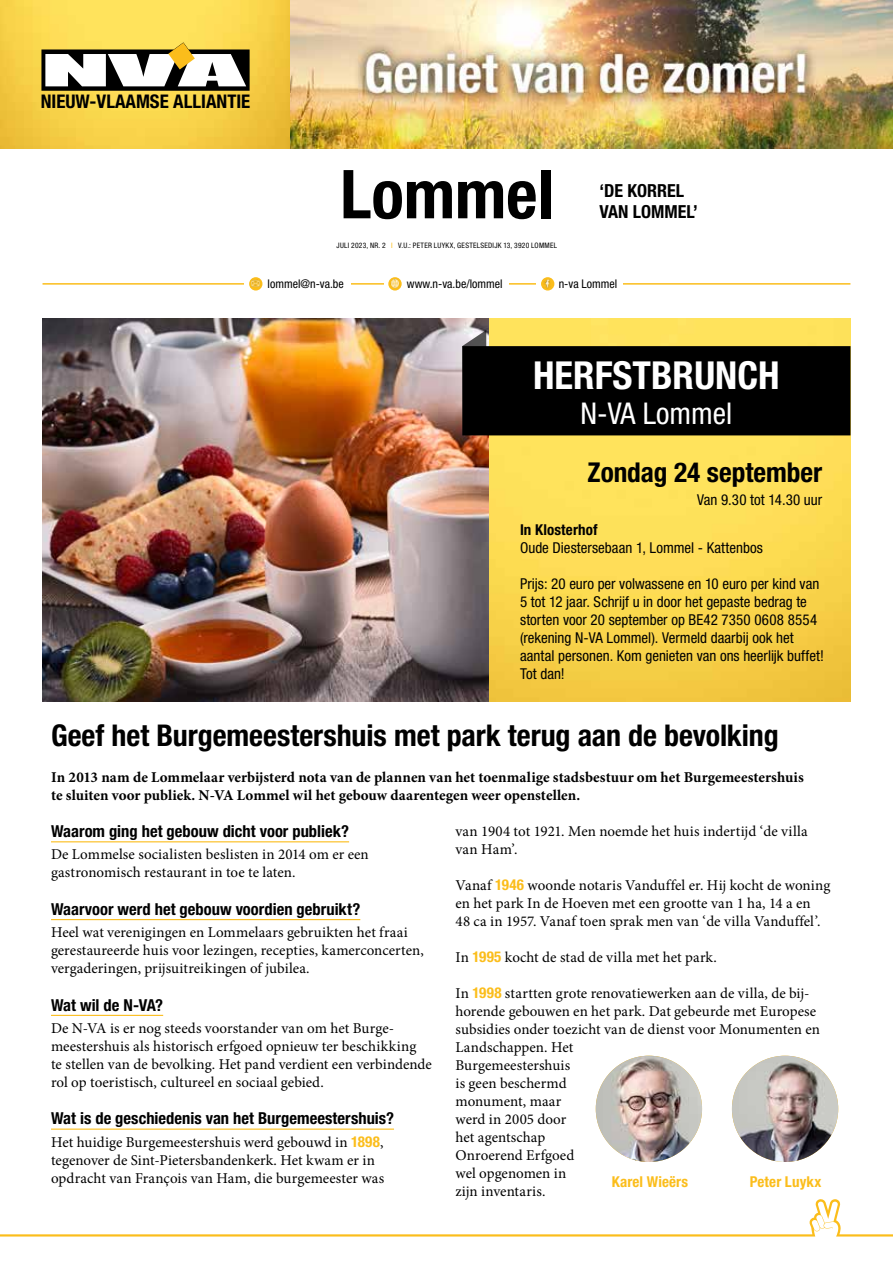
<style>
.page{position:relative;width:893px;height:1263px;background:#fff}
.page>*{position:absolute;margin:0;border:0;box-sizing:border-box;transform-origin:0 0}
.t1{font:700 condensed 67.5px "Helvetica Neue LT Std";color:#000}
.t2{font:700 condensed 38.55px "Helvetica Neue LT Std";color:#fff}
.t3{font:700 condensed 30px "Helvetica Neue LT Std";color:#000}
.t4{font:condensed 30px "Helvetica Neue LT Std";color:#fff}
.t5{font:700 condensed 27.3px "Helvetica Neue LT Std";color:#000}
.t6{font:700 condensed 18.9px "Helvetica Neue LT Std";color:#000}
.t7{font:700 condensed 18px/21.6px "Helvetica Neue LT Std";color:#000}
.t8{font:700 condensed 16.5px "Helvetica Neue LT Std";color:#000}
.t9{font:15px/18px "Minion Pro";color:#000}
.t10{font:condensed 15px/18px "Helvetica Neue LT Std";color:#000}
.t11{font:700 15px/18px "Minion Pro";color:#000}
.t12{font:700 condensed 15px "Helvetica Neue LT Std";letter-spacing:.01em;color:#fbbd1b}
.t13{font:700 condensed 15px "Helvetica Neue LT Std";letter-spacing:.01em;color:#000}
.t14{font:condensed 12px "Helvetica Neue LT Std";color:#000}
.t15{font:condensed 7.5px "Helvetica Neue LT Std";letter-spacing:.035em;color:#000}
.s1{color:#fbbd1b}
.s2{font-family:"Helvetica Neue LT Std";font-weight:700;font-stretch:condensed;color:#fbbd1b}
</style>
<div class="page">
<img style="left:289px;top:0;width:604px;height:149px">
<img style="left:43px;top:319px;width:446px;height:383px">
<img style="left:489px;top:319px;width:361px;height:383px">
<div style="left:462px;top:346px;width:388px;height:89px;background:#000"></div>
<svg style="left:462px;top:330px;width:24px;height:20px"></svg>
<hr style="left:51px;top:841px;width:298px;height:1px;background:#fbbd1b">
<hr style="left:51px;top:919px;width:309px;height:1px;background:#fbbd1b">
<hr style="left:51px;top:1015px;width:112px;height:1px;background:#fbbd1b">
<hr style="left:51px;top:1128px;width:343px;height:2px;background:#fbbd1b">
<img style="left:732px;top:1056px;width:106px;height:106px;border-radius:53px">
<img style="left:596px;top:1056px;width:106px;height:106px;border-radius:53px">
<svg style="left:0;top:1199px;width:893px;height:37px"></svg>
<svg style="left:0;top:0;width:289px;height:149px;background:#f7d24a"></svg>
<svg style="left:41px;top:42px;width:209px;height:49px"></svg>
<hr style="left:43px;top:283px;width:807px;height:2px;background:#fbbd1b">
<div style="left:384px;top:276px;width:124px;height:15px;background:#fff"></div>
<svg style="left:388px;top:277px;width:14px;height:14px"></svg>
<svg style="left:390px;top:279px;width:10px;height:10px"></svg>
<div style="left:537px;top:276px;width:86px;height:15px;background:#fff"></div>
<svg style="left:541px;top:277px;width:13px;height:14px"></svg>
<svg style="left:543px;top:279px;width:10px;height:10px"></svg>
<div style="left:245px;top:276px;width:106px;height:15px;background:#fff"></div>
<svg style="left:249px;top:277px;width:13px;height:14px"></svg>
<svg style="left:251px;top:279px;width:10px;height:10px"></svg>
<p class="t6" style="left:41px;top:90px;width:211px">NIEUW-VLAAMSE ALLIANTIE</p>
<h1 class="t1" style="left:340px;top:153px;width:215px">Lommel</h1>
<p class="t7" style="left:600px;top:179px;width:100px">‘DE KORREL<br>VAN LOMMEL’</p>
<p class="t15" style="left:337px;top:241px;width:222px">JULI 2023, NR. 2 <span class="s1">I</span> V.U.: PETER LUYKX, GESTELSEDIJK 13, 3920 LOMMEL</p>
<p class="t14" style="left:268px;top:277px;width:78px">lommel@n-va.be</p>
<p class="t14" style="left:407px;top:277px;width:97px">www.n-va.be/lommel</p>
<p class="t14" style="left:559px;top:277px;width:60px">n-va Lommel</p>
<h2 class="t2" style="left:533px;top:352px;width:248px">HERFSTBRUNCH</h2>
<h3 class="t4" style="left:581px;top:396px;width:153px">N-VA Lommel</h3>
<h3 class="t5" style="left:588px;top:456px;width:236px">Zondag 24 september</h3>
<p class="t10" style="left:697px;top:490px;width:127px">Van 9.30 tot 14.30 uur</p>
<p class="t13" style="left:520px;top:521px;width:79px">In Klosterhof</p>
<p class="t10" style="left:520px;top:539px;width:244px">Oude Diestersebaan 1, Lommel - Kattenbos</p>
<p class="t10" style="left:520px;top:575px;width:305px">Prijs: 20 euro per volwassene en 10 euro per kind van 5 tot 12 jaar. Schrijf u in door het gepaste bedrag te storten voor 20 september op BE42 7350 0608 8554 (rekening N-VA Lommel). Vermeld daarbij ook het aantal personen. Kom genieten van ons heerlijk buffet!<br>Tot dan!</p>
<h3 class="t3" style="left:51px;top:717px;width:729px">Geef het Burgemeestershuis met park terug aan de bevolking</h3>
<p class="t11" style="left:51px;top:767px;width:754px">In 2013 nam de Lommelaar verbijsterd nota van de plannen van het toenmalige stadsbestuur om het Burgemeestershuis te sluiten voor publiek. N-VA Lommel wil het gebouw daarentegen weer openstellen.</p>
<p class="t8" style="left:51px;top:821px;width:300px">Waarom ging het gebouw dicht voor publiek?</p>
<p class="t9" style="left:51px;top:845px;width:319px">De Lommelse socialisten beslisten in 2014 om er een gastronomisch restaurant in toe te laten.</p>
<p class="t8" style="left:51px;top:899px;width:311px">Waarvoor werd het gebouw voordien gebruikt?</p>
<p class="t9" style="left:51px;top:923px;width:374px">Heel wat verenigingen en Lommelaars gebruikten het fraai gerestaureerde huis voor lezingen, recepties, kamerconcerten, vergaderingen, prijsuitreikingen of jubilea.</p>
<p class="t8" style="left:51px;top:995px;width:114px">Wat wil de N-VA?</p>
<p class="t9" style="left:51px;top:1019px;width:382px">De N-VA is er nog steeds voorstander van om het Burge&shy;meestershuis als historisch erfgoed opnieuw ter beschikking<br>te stellen van de bevolking. Het pand verdient een verbindende rol op toeristisch, cultureel en sociaal gebied.</p>
<p class="t8" style="left:51px;top:1108px;width:344px">Wat is de geschiedenis van het Burgemeestershuis?</p>
<p class="t9" style="left:51px;top:1133px;width:335px">Het huidige Burgemeestershuis werd gebouwd in <span class="s2">1898</span>, tegenover de Sint-Pietersbandenkerk. Het kwam er in opdracht van François van Ham, die burgemeester was</p>
<p class="t9" style="left:456px;top:822px;width:354px">van 1904 tot 1921. Men noemde het huis indertijd ‘de villa van Ham’.</p>
<p class="t9" style="left:456px;top:876px;width:376px">Vanaf <span class="s2">1946</span> woonde notaris Vanduffel er. Hij kocht de woning en het park In de Hoeven met een grootte van 1 ha, 14 a en<br>48 ca in 1957. Vanaf toen sprak men van ‘de villa Vanduffel’.</p>
<p class="t9" style="left:456px;top:948px;width:263px">In <span class="s2">1995</span> kocht de stad de villa met het park.</p>
<p class="t9" style="left:456px;top:984px;width:366px">In <span class="s2">1998</span> startten grote renovatiewerken aan de villa, de bij&shy;horende gebouwen en het park. Dat gebeurde met Europese subsidies onder toezicht van de dienst voor Monumenten en<br>Landschappen. Het<br>Burgemeestershuis<br>is geen beschermd<br>monument, maar<br>werd in 2005 door<br>het agentschap<br>Onroerend Erfgoed<br>wel opgenomen in<br>zijn inventaris.</p>
<p class="t12" style="left:612px;top:1172px;width:78px">Karel Wieërs</p>
<p class="t12" style="left:750px;top:1172px;width:73px">Peter Luykx</p>
</div>
